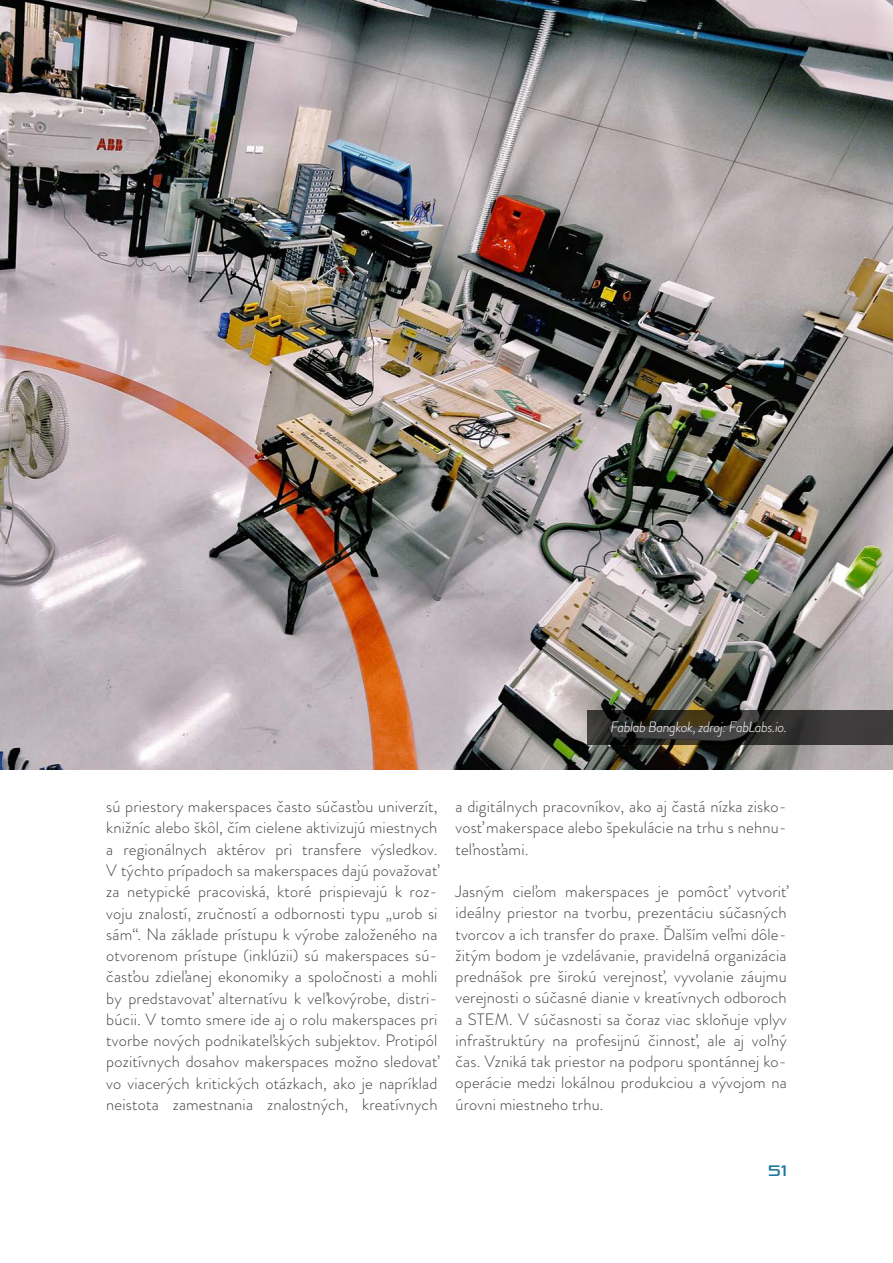
<style>
.page{position:relative;width:893px;height:1263px;background:#fff}
.page>*{position:absolute;margin:0;border:0;box-sizing:border-box;transform-origin:0 0}
.t1{font:300 16.5px/21.3px "Brandon Grotesque";letter-spacing:.01em;color:#414042;text-align:justify}
.t2{font:italic 300 15px "Brandon Grotesque";letter-spacing:-.03em;color:#fff}
.t3{font:15px "Pirulen Rg";color:#1a769d}
</style>
<div class="page">
<img style="left:0;top:0;width:893px;height:770px">
<svg style="left:587px;top:710px;width:306px;height:34px;background:#32302e"></svg>
<p class="t2" style="left:610px;top:717px;width:178px">Fablab Bangkok, zdroj: FabLabs.io.</p>
<p class="t1" style="left:106px;top:796px;width:333px">sú priestory makerspaces často súčasťou univerzít, knižníc alebo škôl, čím cielene aktivizujú miestnych a regionálnych aktérov pri transfere výsledkov.<br>V týchto prípadoch sa makerspaces dajú považovať za netypické pracoviská, ktoré prispievajú k roz&shy;voju znalostí, zručností a odbornosti typu „urob si sám“. Na základe prístupu k výrobe založeného na otvorenom prístupe (inklúzii) sú makerspaces sú&shy;časťou zdieľanej ekonomiky a spoločnosti a mohli by predstavovať alternatívu k veľkovýrobe, distri&shy;búcii. V tomto smere ide aj o rolu makerspaces pri tvorbe nových podnikateľských subjektov. Protipól pozitívnych dosahov makerspaces možno sledovať vo viacerých kritických otázkach, ako je napríklad neistota zamestnania znalostných, kreatívnych</p>
<p class="t1" style="left:455px;top:796px;width:333px">a digitálnych pracovníkov, ako aj častá nízka zisko&shy;vosť makerspace alebo špekulácie na trhu s nehnu&shy;teľnosťami.</p>
<p class="t1" style="left:455px;top:881px;width:333px">Jasným cieľom makerspaces je pomôcť vytvoriť ideálny priestor na tvorbu, prezentáciu súčasných tvorcov a ich transfer do praxe. Ďalším veľmi dôle&shy;žitým bodom je vzdelávanie, pravidelná organizácia prednášok pre širokú verejnosť, vyvolanie záujmu verejnosti o súčasné dianie v kreatívnych odboroch a STEM. V súčasnosti sa čoraz viac skloňuje vplyv infraštruktúry na profesijnú činnosť, ale aj voľný čas. Vzniká tak priestor na podporu spontánnej ko&shy;operácie medzi lokálnou produkciou a vývojom na úrovni miestneho trhu.</p>
<p class="t3" style="left:768px;top:1161px;width:20px">51</p>
</div>
